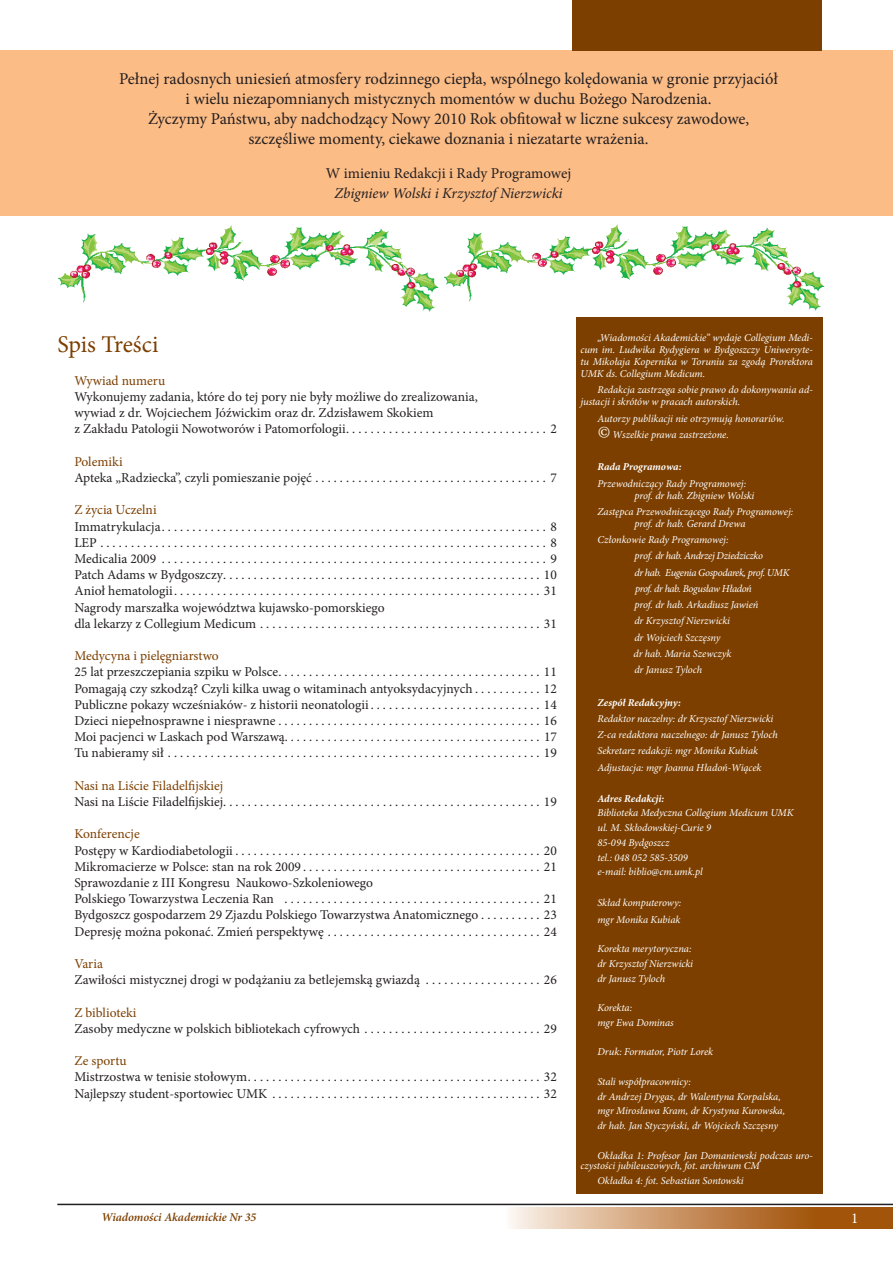
<style>
.page{position:relative;width:893px;height:1263px;background:#fff}
.page>*{position:absolute;margin:0;border:0;box-sizing:border-box;transform-origin:0 0}
.t1{font:24px "Minion Pro";letter-spacing:-.005em;color:#7c3f00}
.t2{font:16.5px/19.8px "Minion Pro";color:#231f20;text-align:center}
.t3{font:italic 15px "Minion Pro";letter-spacing:-.005em;color:#231f20}
.t4{font:15px "Minion Pro";color:#231f20}
.t5{font:15px "Minion Pro";color:#fff}
.t6{font:13.5px/16.2px "Minion Pro";color:#231f20}
.t7{font:13.5px "Minion Pro";color:#7c3f00}
.t8{font:italic 600 12px "Minion Pro";color:#7c3f00}
.t9{font:italic 10.5px/16.2px "Minion Pro";letter-spacing:-.01em;color:#fff}
.t10{font:italic 700 10.5px "Minion Pro";color:#fff}
.s1{font-size:18px}
</style>
<div class="page">
<svg style="left:510px;top:1208px;width:372px;height:21px;background:#c69161"></svg>
<hr style="left:57px;top:1204px;width:836px;height:1px;background:#231f20">
<div style="left:882px;top:1208px;width:11px;height:21px;background:#a2550a"></div>
<div style="left:576px;top:318px;width:247px;height:876px;background:#7c3f00"></div>
<div style="left:0;top:51px;width:893px;height:165px;background:#fcbc86"></div>
<div style="left:573px;top:0;width:249px;height:51px;background:#7c3f00"></div>
<img style="left:58px;top:225px;width:380px;height:86px">
<img style="left:444px;top:224px;width:380px;height:86px">
<p class="t2" style="left:119px;top:71px;width:660px">Pełnej radosnych uniesień atmosfery rodzinnego ciepła, wspólnego kolędowania w gronie przyjaciół i wielu niezapomnianych mistycznych momentów w duchu Bożego Narodzenia.<br>Życzymy Państwu, aby nadchodzący Nowy 2010 Rok obfitował w liczne sukcesy zawodowe, szczęśliwe momenty, ciekawe doznania i niezatarte wrażenia.</p>
<p class="t4" style="left:326px;top:167px;width:247px">W imieniu Redakcji i Rady Programowej</p>
<p class="t3" style="left:334px;top:187px;width:230px">Zbigniew Wolski i Krzysztof Nierzwicki</p>
<h1 class="t1" style="left:57px;top:335px;width:103px">Spis Treści</h1>
<p class="t7" style="left:74px;top:375px;width:92px">Wywiad numeru</p>
<p class="t6" style="left:74px;top:390px;width:484px">Wykonujemy zadania, które do tej pory nie były możliwe do zrealizowania,<br>wywiad z dr. Wojciechem Jóźwickim oraz dr. Zdzisławem Skokiem<br>z Zakładu Patologii Nowotworów i Patomorfologii . . . . . . . . . . . . . . . . . . . . . . . . . . . . . . . . . 2</p>
<p class="t7" style="left:74px;top:456px;width:50px">Polemiki</p>
<p class="t6" style="left:74px;top:471px;width:484px">Apteka „Radziecka”, czyli pomieszanie pojęć ...................................... 7</p>
<p class="t7" style="left:74px;top:505px;width:84px">Z życia Uczelni</p>
<p class="t6" style="left:74px;top:519px;width:484px">Immatrykulacja ............................................................... 8<br>LEP ......................................................................... 8<br>Medicalia 2009 ............................................................... 9<br>Patch Adams w Bydgoszczy ....................................................10<br>Anioł hematologii ............................................................31<br>Nagrody marszałka województwa kujawsko-pomorskiego<br>dla lekarzy z Collegium Medicum ..............................................31</p>
<p class="t7" style="left:74px;top:651px;width:146px">Medycyna i pielęgniarstwo</p>
<p class="t6" style="left:74px;top:665px;width:484px;text-align:justify">25 lat przeszczepiania szpiku w Polsce ...........................................11<br>Pomagają czy szkodzą? Czyli kilka uwag o witaminach antyoksydacyjnych . . . . . . . . . . . 12<br>Publiczne pokazy wcześniaków- z historii neonatologii . . . . . . . . . . . . . . . . . . . . . . . . . . . . 14<br>Dzieci niepełnosprawne i niesprawne ...........................................16<br>Moi pacjenci w Laskach pod Warszawą. . . . . . . . . . . . . . . . . . . . . . . . . . . . . . . . . . . . . . . . . . 17<br>Tu nabieramy sił .............................................................19</p>
<p class="t7" style="left:74px;top:780px;width:150px">Nasi na Liście Filadelfijskiej</p>
<p class="t6" style="left:74px;top:795px;width:484px">Nasi na Liście Filadelfijskiej. . . . . . . . . . . . . . . . . . . . . . . . . . . . . . . . . . . . . . . . . . . . . . . . . . . . 19</p>
<p class="t7" style="left:74px;top:829px;width:67px">Konferencje</p>
<p class="t6" style="left:74px;top:843px;width:484px">Postępy w Kardiodiabetologii ..................................................20<br>Mikromacierze w Polsce: stan na rok 2009 .......................................21<br>Sprawozdanie z III Kongresu Naukowo-Szkoleniowego<br>Polskiego Towarzystwa Leczenia Ran ..........................................21<br>Bydgoszcz gospodarzem 29 Zjazdu Polskiego Towarzystwa Anatomicznego . . . . . . . . . . 23<br>Depresję można pokonać. Zmień perspektywę ...................................24</p>
<p class="t7" style="left:74px;top:958px;width:30px">Varia</p>
<p class="t6" style="left:74px;top:973px;width:484px">Zawiłości mistycznej drogi w podążaniu za betlejemską gwiazdą . . . . . . . . . . . . . . . . . . . 26</p>
<p class="t7" style="left:74px;top:1007px;width:64px">Z biblioteki</p>
<p class="t6" style="left:74px;top:1022px;width:484px">Zasoby medyczne w polskich bibliotekach cyfrowych . . . . . . . . . . . . . . . . . . . . . . . . . . . . . 29</p>
<p class="t7" style="left:74px;top:1056px;width:54px">Ze sportu</p>
<p class="t6" style="left:74px;top:1070px;width:484px">Mistrzostwa w tenisie stołowym ................................................32<br>Najlepszy student-sportowiec UMK ............................................32</p>
<p class="t9" style="left:580px;top:333px;width:234px;line-height:12px;text-align:justify;text-indent:17px">„Wiadomości Akademickie” wydaje Collegium Medi&shy;cum im. Ludwika Rydygiera w Bydgoszczy Uniwersyte&shy;tu Mikołaja Kopernika w Toruniu za zgodą Prorektora UMK ds. Collegium Medicum.</p>
<p class="t9" style="left:580px;top:385px;width:234px;line-height:12px;text-indent:17px">Redakcja zastrzega sobie prawo do dokonywania ad&shy;justacji i skrótów w pracach autorskich.</p>
<p class="t9" style="left:597px;top:411px;width:189px">Autorzy publikacji nie otrzymują honorariów. <span class="s1">©</span> Wszelkie prawa zastrzeżone.</p>
<p class="t10" style="left:597px;top:463px;width:85px">Rada Programowa:</p>
<p class="t9" style="left:634px;top:478px;width:121px;line-height:12px;text-indent:-37px">Przewodniczący Rady Programowej: prof. dr hab. Zbigniew Wolski</p>
<p class="t9" style="left:634px;top:506px;width:160px;line-height:12px;text-indent:-37px">Zastępca Przewodniczącego Rady Programowej: prof. dr hab. Gerard Drewa</p>
<p class="t9" style="left:633px;top:532px;width:158px;text-indent:-36px">Członkowie Rady Programowej:<br>prof. dr hab. Andrzej Dziedziczko<br>dr hab. Eugenia Gospodarek, prof. UMK prof. dr hab. Bogusław Hładoń<br>prof. dr hab. Arkadiusz Jawień<br>dr Krzysztof Nierzwicki<br>dr Wojciech Szczęsny<br>dr hab. Maria Szewczyk<br>dr Janusz Tyloch</p>
<p class="t10" style="left:597px;top:698px;width:85px">Zespół Redakcyjny:</p>
<p class="t9" style="left:597px;top:711px;width:182px">Redaktor naczelny: dr Krzysztof Nierzwicki Z-ca redaktora naczelnego: dr Janusz Tyloch Sekretarz redakcji: mgr Monika Kubiak Adjustacja: mgr Joanna Hładoń-Wiącek</p>
<p class="t10" style="left:597px;top:794px;width:68px">Adres Redakcji:</p>
<p class="t9" style="left:597px;top:806px;width:198px;line-height:14.7px">Biblioteka Medyczna Collegium Medicum UMK ul. M. Skłodowskiej-Curie 9<br>85-094 Bydgoszcz<br>tel.: 048 052 585-3509<br>e-mail: biblio@cm.umk.pl</p>
<p class="t9" style="left:597px;top:896px;width:85px">Skład komputerowy: mgr Monika Kubiak</p>
<p class="t9" style="left:597px;top:942px;width:97px;line-height:14.7px">Korekta merytoryczna: dr Krzysztof Nierzwicki dr Janusz Tyloch</p>
<p class="t9" style="left:597px;top:1001px;width:78px;line-height:14.7px">Korekta:<br>mgr Ewa Dominas</p>
<p class="t9" style="left:597px;top:1045px;width:117px">Druk: Formator, Piotr Lorek</p>
<p class="t9" style="left:597px;top:1075px;width:189px;line-height:14.7px">Stali współpracownicy:<br>dr Andrzej Drygas, dr Walentyna Korpalska, mgr Mirosława Kram, dr Krystyna Kurowska, dr hab. Jan Styczyński, dr Wojciech Szczęsny</p>
<p class="t9" style="left:580px;top:1151px;width:234px;line-height:10.5px;text-indent:17px">Okładka 1: Profesor Jan Domaniewski podczas uro&shy;czystości jubileuszowych, fot. archiwum CM</p>
<p class="t9" style="left:597px;top:1173px;width:148px">Okładka 4: fot. Sebastian Sontowski</p>
<p class="t8" style="left:101px;top:1209px;width:157px">Wiadomości Akademickie Nr 35</p>
<p class="t5" style="left:851px;top:1212px;width:9px">1</p>
</div>
